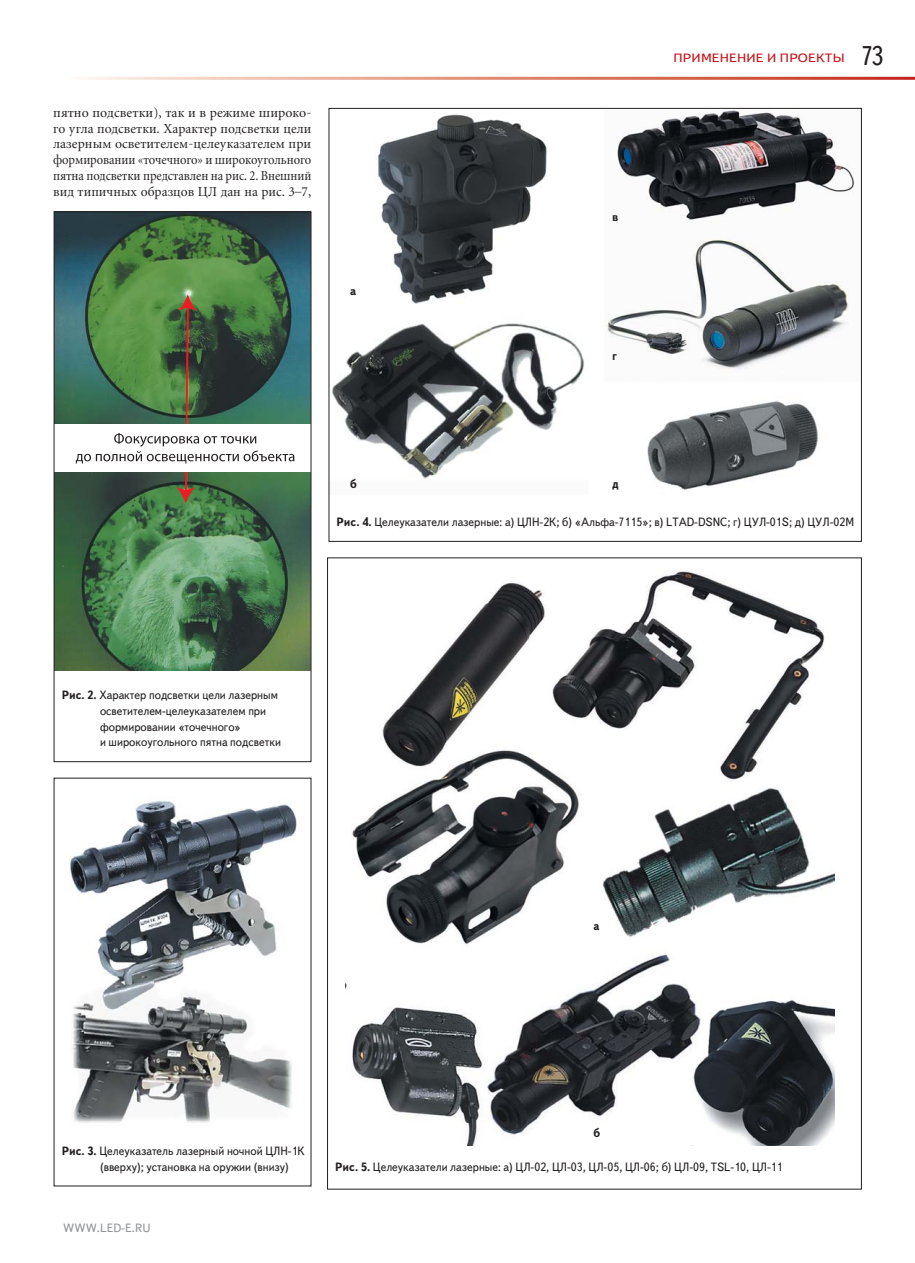
<style>
.page{position:relative;width:915px;height:1263px;background:#fff}
.page>*{position:absolute;margin:0;border:0;box-sizing:border-box;transform-origin:0 0}
.t1{font:27px "Text Book C";color:#231f20;scale:.9 1}
.t2{font:13.5px/15.8px "Miniature";color:#231f20;text-align:justify}
.t3{font:12px/15.8px "Text Book C";color:#231f20;scale:.95 1}
.t4{font:12px "Text Book C";letter-spacing:.01em;color:#c4151c;scale:1.17 1}
.t5{font:12px "Text Book C";color:#939598}
.t6{font:700 12px "Text Book C";color:#231f20;scale:.95 1}
.s1{font-weight:700}
</style>
<div class="page">
<img style="left:56px;top:213px;width:253px;height:457px">
<div style="left:54px;top:424px;width:257px;height:48px;background:#fff"></div>
<svg style="left:76px;top:294px;width:218px;height:209px"></svg>
<div style="left:54px;top:211px;width:257px;height:551px;border:1px solid #231f20"></div>
<img style="left:69px;top:800px;width:228px;height:323px">
<img style="left:331px;top:110px;width:523px;height:380px">
<img style="left:345px;top:570px;width:489px;height:576px">
<p class="t2" style="left:53px;top:106px;width:260px">пятно подсветки), так и в режиме широко&shy;го угла подсветки. Характер подсветки цели лазерным осветителем-целеуказателем при формировании «точечного» и широкоугольного пятна подсветки представлен на рис. 2. Внешний вид типичных образцов ЦЛ дан на рис. 3–7,</p>
<p class="t6" style="left:350px;top:284px;width:8px">а</p>
<p class="t4" style="left:673px;top:54px;width:148px">ПРИМЕНЕНИЕ И ПРОЕКТЫ</p>
<h1 class="t1" style="left:860px;top:47px;width:27px">73</h1>
<p class="t6" style="left:612px;top:209px;width:8px">в</p>
<p class="t6" style="left:612px;top:349px;width:7px">г</p>
<p class="t6" style="left:350px;top:477px;width:9px">б</p>
<p class="t6" style="left:612px;top:477px;width:8px">д</p>
<p class="t3" style="left:336px;top:515px;width:546px"><span class="s1">Рис. 4.</span> Целеуказатели лазерные: а) ЦЛН-2К; б) «Альфа-7115»; в) LTAD-DSNС; г) ЦУЛ-01S; д) ЦУЛ-02М</p>
<p class="t3" style="left:100px;top:688px;width:192px;text-indent:-38px"><span class="s1">Рис. 2.</span> Характер подсветки цели лазерным осветителем-целеуказателем при формировании «точечного»<br>и широкоугольного пятна подсветки</p>
<p class="t6" style="left:593px;top:919px;width:8px">а</p>
<p class="t3" style="left:100px;top:1145px;width:217px;text-indent:-38px"><span class="s1">Рис. 3.</span> Целеуказатель лазерный ночной ЦЛН-1К (вверху); установка на оружии (внизу)</p>
<p class="t5" style="left:63px;top:1224px;width:89px">WWW.LED-E.RU</p>
<p class="t6" style="left:593px;top:1125px;width:9px">б</p>
<p class="t3" style="left:335px;top:1160px;width:472px"><span class="s1">Рис. 5.</span> Целеуказатели лазерные: а) ЦЛ-02, ЦЛ-03, ЦЛ-05, ЦЛ-06; б) ЦЛ-09, TSL-10, ЦЛ-11</p>
</div>
